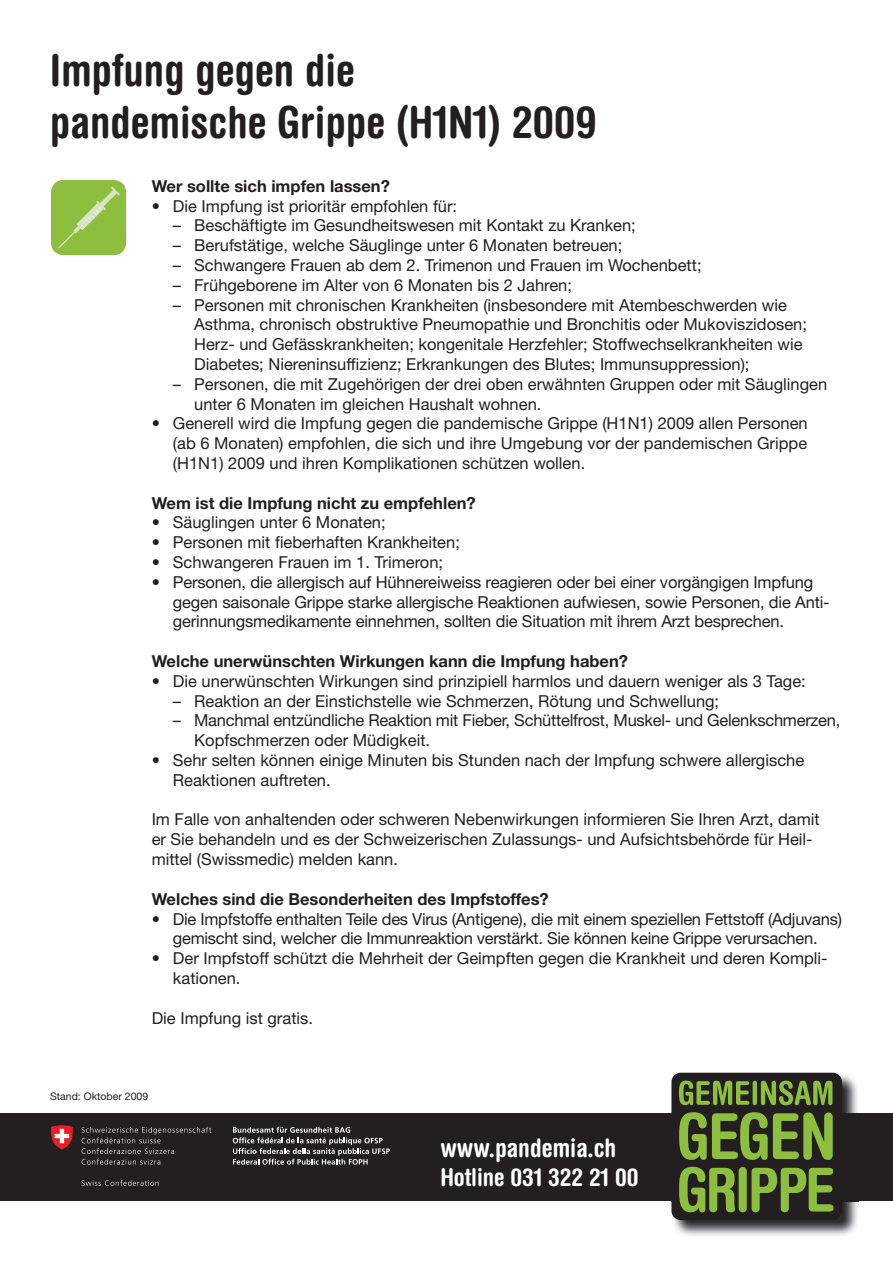
<style>
.page{position:relative;width:893px;height:1263px;background:#fff}
.page>*{position:absolute;margin:0;border:0;box-sizing:border-box;transform-origin:0 0}
.t1{font:700 condensed 44.1px/52.5px "Helvetica Rounded";color:#231f20}
.t2{font:700 condensed 25.5px "Helvetica Rounded";color:#fff}
.t3{font:700 condensed 24.45px "Helvetica Rounded";color:#fff}
.t4{font:16.5px/19.8px "Helvetica Neue LT Std";color:#231f20}
.t5{font:700 16.5px "Helvetica Neue LT Std";color:#231f20}
.t6{font:10.5px "Helvetica Neue LT Std";color:#231f20}
</style>
<div class="page">
<div style="left:0;top:1113px;width:893px;height:88px;background:#231f20"></div>
<svg style="left:233px;top:1127px;width:157px;height:37px"></svg>
<svg style="left:82px;top:1127px;width:129px;height:37px"></svg>
<svg style="left:82px;top:1180px;width:77px;height:6px"></svg>
<svg style="left:51px;top:1125px;width:22px;height:24px"></svg>
<img style="left:673px;top:1073px;width:185px;height:163px">
<img style="left:842px;top:1113px;width:16px;height:88px">
<div style="left:671px;top:1073px;width:171px;height:147px;background:#231f20;border-radius:9px"></div>
<svg style="left:679px;top:1112px;width:154px;height:48px"></svg>
<svg style="left:679px;top:1167px;width:56px;height:45px"></svg>
<div style="left:739px;top:1167px;width:8px;height:45px;background:#8dbe3e;border-radius:4px"></div>
<svg style="left:751px;top:1168px;width:83px;height:44px"></svg>
<svg style="left:679px;top:1080px;width:70px;height:25px"></svg>
<hr style="left:753px;top:1081px;width:4px;height:24px;background:#8dbe3e;border-radius:2px">
<svg style="left:761px;top:1080px;width:71px;height:25px"></svg>
<div style="left:51px;top:180px;width:75px;height:75px;background:#8dbe3e;border-radius:13px"></div>
<svg style="left:57px;top:187px;width:63px;height:62px"></svg>
<h1 class="t1" style="left:50px;top:48px;width:548px">Impfung gegen die<br>pandemische Grippe (H1N1) 2009</h1>
<p class="t5" style="left:152px;top:180px;width:240px">Wer sollte sich impfen lassen?</p>
<p class="t4" style="left:152px;top:197px;width:307px">• Die Impfung ist prioritär empfohlen für:</p>
<p class="t4" style="left:173px;top:217px;width:464px">– Beschäftigte im Gesundheitswesen mit Kontakt zu Kranken;</p>
<p class="t4" style="left:173px;top:237px;width:451px">– Berufstätige, welche Säuglinge unter 6 Monaten betreuen;</p>
<p class="t4" style="left:173px;top:257px;width:530px">– Schwangere Frauen ab dem 2. Trimenon und Frauen im Wochenbett;</p>
<p class="t4" style="left:173px;top:276px;width:401px">– Frühgeborene im Alter von 6 Monaten bis 2 Jahren;</p>
<p class="t4" style="left:194px;top:296px;width:614px;text-indent:-21px">– Personen mit chronischen Krankheiten (insbesondere mit Atembeschwerden wie Asthma, chronisch obstruktive Pneumopathie und Bronchitis oder Mukoviszidosen; Herz- und Gefässkrankheiten; kongenitale Herzfehler; Stoffwechselkrankheiten wie Diabetes; Niereninsuffizienz; Erkrankungen des Blutes; Immunsuppression);</p>
<p class="t4" style="left:194px;top:375px;width:634px;text-indent:-21px">– Personen, die mit Zugehörigen der drei oben erwähnten Gruppen oder mit Säuglingen unter 6 Monaten im gleichen Haushalt wohnen.</p>
<p class="t4" style="left:173px;top:415px;width:636px;text-align:justify;text-indent:-21px">• Generell wird die Impfung gegen die pandemische Grippe (H1N1) 2009 allen Personen (ab 6 Monaten) empfohlen, die sich und ihre Umgebung vor der pandemischen Grippe (H1N1) 2009 und ihren Komplikationen schützen wollen.</p>
<p class="t5" style="left:152px;top:497px;width:326px">Wem ist die Impfung nicht zu empfehlen?</p>
<p class="t4" style="left:152px;top:514px;width:235px">• Säuglingen unter 6 Monaten;</p>
<p class="t4" style="left:152px;top:534px;width:310px">• Personen mit fieberhaften Krankheiten;</p>
<p class="t4" style="left:152px;top:554px;width:293px">• Schwangeren Frauen im 1. Trimeron;</p>
<p class="t4" style="left:173px;top:573px;width:658px;text-indent:-21px">• Personen, die allergisch auf Hühnereiweiss reagieren oder bei einer vorgängigen Impfung gegen saisonale Grippe starke allergische Reaktionen aufwiesen, sowie Personen, die Anti&shy;gerinnungsmedikamente einnehmen, sollten die Situation mit ihrem Arzt besprechen.</p>
<p class="t5" style="left:152px;top:655px;width:478px">Welche unerwünschten Wirkungen kann die Impfung haben?</p>
<p class="t4" style="left:152px;top:672px;width:656px">• Die unerwünschten Wirkungen sind prinzipiell harmlos und dauern weniger als 3 Tage:</p>
<p class="t4" style="left:173px;top:692px;width:548px">– Reaktion an der Einstichstelle wie Schmerzen, Rötung und Schwellung;</p>
<p class="t4" style="left:194px;top:712px;width:648px;text-indent:-21px">– Manchmal entzündliche Reaktion mit Fieber, Schüttelfrost, Muskel- und Gelenkschmerzen,<br>Kopfschmerzen oder Müdigkeit.</p>
<p class="t4" style="left:173px;top:752px;width:633px;text-indent:-21px">• Sehr selten können einige Minuten bis Stunden nach der Impfung schwere allergische<br>Reaktionen auftreten.</p>
<p class="t4" style="left:152px;top:811px;width:670px">Im Falle von anhaltenden oder schweren Nebenwirkungen informieren Sie Ihren Arzt, damit er Sie behandeln und es der Schweizerischen Zulassungs- und Aufsichtsbehörde für Heil&shy;mittel (Swissmedic) melden kann.</p>
<p class="t5" style="left:152px;top:893px;width:399px">Welches sind die Besonderheiten des Impfstoffes?</p>
<p class="t4" style="left:152px;top:910px;width:692px;text-align:center">• Die Impfstoffe enthalten Teile des Virus (Antigene), die mit einem speziellen Fettstoff (Adjuvans) gemischt sind, welcher die Immunreaktion verstärkt. Sie können keine Grippe verursachen.</p>
<p class="t4" style="left:173px;top:950px;width:656px;text-indent:-21px">• Der Impfstoff schützt die Mehrheit der Geimpften gegen die Krankheit und deren Kompli&shy;kationen.</p>
<p class="t4" style="left:152px;top:1009px;width:163px">Die Impfung ist gratis.</p>
<p class="t6" style="left:50px;top:1092px;width:100px">Stand: Oktober 2009</p>
<h2 class="t2" style="left:440px;top:1138px;width:178px">www.pandemia.ch</h2>
<h3 class="t3" style="left:440px;top:1168px;width:200px">Hotline 031 322 21 00</h3>
</div>
